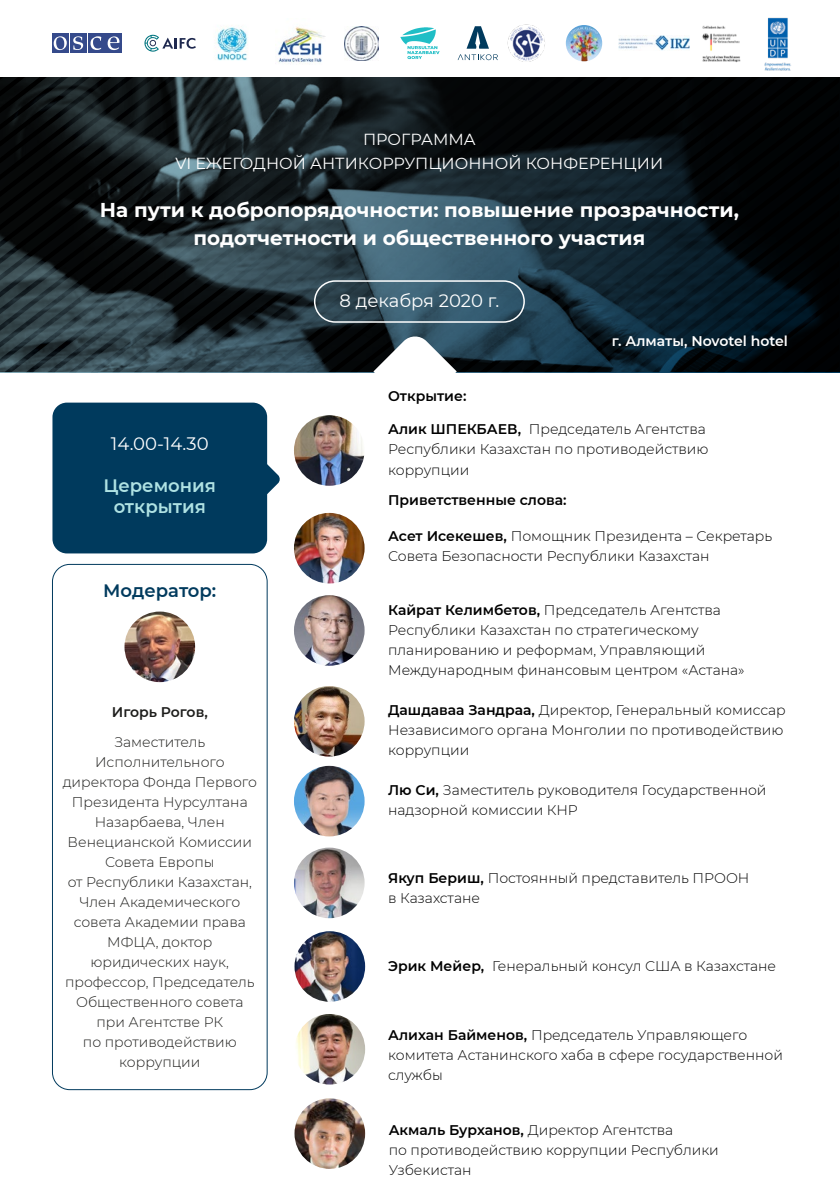
<style>
.page{position:relative;width:840px;height:1191px;background:#fff}
.page>*{position:absolute;margin:0;border:0;box-sizing:border-box;transform-origin:0 0}
.t1{font:700 20px/28px "Montserrat";color:#fff;text-align:center}
.t2{font:18px "Montserrat";color:#fff}
.t3{font:600 18px/21.6px "Montserrat";color:#afe2e3;text-align:center}
.t4{font:600 18px "Montserrat";color:#003a5d}
.t5{font:16px/24px "Montserrat";color:#fff;text-align:center}
.t6{font:300 14px/20px "Montserrat";color:#000}
.t7{font:300 14px/20px "Montserrat";color:#1d1d1b;text-align:center}
.t8{font:600 14px "Montserrat";color:#000}
.t9{font:600 14px "Montserrat";color:#fff}
.t10{font:600 14px "Montserrat";color:#1d1d1b}
.s1{font-weight:600}
</style>
<div class="page">
<svg style="left:0;top:77px;width:838px;height:295px;background:#18252c"></svg>
<div style="left:314px;top:280px;width:210px;height:43px;border:2px solid #fff;border-radius:20px"></div>
<svg style="left:373px;top:335px;width:83px;height:38px"></svg>
<img style="left:294px;top:766px;width:70px;height:70px;border-radius:35px">
<svg style="left:267px;top:464px;width:13px;height:30px"></svg>
<div style="left:52px;top:402px;width:215px;height:151px;background:#003a5d;border-radius:14px"></div>
<img style="left:294px;top:415px;width:70px;height:71px;border-radius:35px">
<img style="left:294px;top:686px;width:70px;height:70px;border-radius:35px">
<img style="left:294px;top:595px;width:70px;height:71px;border-radius:35px">
<img style="left:294px;top:513px;width:70px;height:70px;border-radius:35px">
<div style="left:52px;top:564px;width:215px;height:525px;border:1px solid #003a5d;border-radius:17px"></div>
<img style="left:124px;top:611px;width:71px;height:71px;border-radius:35px">
<img style="left:294px;top:847px;width:70px;height:71px;border-radius:35px">
<img style="left:294px;top:931px;width:71px;height:70px;border-radius:35px">
<img style="left:294px;top:1014px;width:71px;height:70px;border-radius:35px">
<img style="left:294px;top:1098px;width:71px;height:70px;border-radius:35px">
<img style="left:507px;top:24px;width:38px;height:38px">
<img style="left:565px;top:25px;width:37px;height:36px;border-radius:18px">
<img style="left:217px;top:27px;width:31px;height:34px">
<svg style="left:144px;top:35px;width:52px;height:17px"></svg>
<svg style="left:400px;top:27px;width:39px;height:32px"></svg>
<div style="left:52px;top:33px;width:17px;height:20px;background:#354a8b"></div>
<div style="left:70px;top:33px;width:16px;height:20px;background:#354a8b"></div>
<div style="left:88px;top:33px;width:16px;height:20px;background:#354a8b"></div>
<div style="left:105px;top:33px;width:17px;height:20px;background:#354a8b"></div>
<svg style="left:108px;top:36px;width:11px;height:14px"></svg>
<svg style="left:90px;top:36px;width:11px;height:14px"></svg>
<svg style="left:73px;top:36px;width:10px;height:14px"></svg>
<svg style="left:54px;top:36px;width:13px;height:14px"></svg>
<img style="left:764px;top:17px;width:27px;height:54px">
<svg style="left:457px;top:26px;width:40px;height:34px"></svg>
<img style="left:277px;top:27px;width:48px;height:36px">
<img style="left:344px;top:26px;width:34px;height:34px">
<img style="left:618px;top:36px;width:70px;height:15px">
<img style="left:702px;top:25px;width:39px;height:38px">
<p class="t5" style="left:175px;top:127px;width:489px">ПРОГРАММА<br>VI ЕЖЕГОДНОЙ АНТИКОРРУПЦИОННОЙ КОНФЕРЕНЦИИ</p>
<h1 class="t1" style="left:100px;top:195px;width:640px">На пути к добропорядочности: повышение прозрачности, подотчетности и общественного участия</h1>
<p class="t2" style="left:111px;top:431px;width:99px">14.00-14.30</p>
<p class="t3" style="left:103px;top:473px;width:114px">Церемония открытия</p>
<p class="t4" style="left:103px;top:578px;width:114px">Модератор:</p>
<p class="t10" style="left:112px;top:702px;width:97px">Игорь Рогов,</p>
<p class="t7" style="left:63px;top:731px;width:196px">Заместитель<br>Исполнительного директора Фонда Первого<br>Президента Нурсултана<br>Назарбаева, Член<br>Венецианской Комиссии<br>Совета Европы<br>от Республики Казахстан,<br>Член Академического совета Академии права<br>МФЦА, доктор юридических наук, профессор, Председатель<br>Общественного совета при Агентстве РК<br>по противодействию коррупции</p>
<p class="t2" style="left:339px;top:288px;width:161px">8 декабря 2020 г.</p>
<p class="t8" style="left:388px;top:386px;width:80px">Открытие:</p>
<p class="t9" style="left:611px;top:331px;width:177px">г. Алматы, Novotel hotel</p>
<p class="t6" style="left:388px;top:419px;width:321px"><span class="s1">Алик ШПЕКБАЕВ,</span> Председатель Агентства<br>Республики Казахстан по противодействию коррупции</p>
<p class="t8" style="left:388px;top:490px;width:180px">Приветственные слова:</p>
<p class="t6" style="left:388px;top:525px;width:385px"><span class="s1">Асет Исекешев,</span> Помощник Президента – Секретарь<br>Совета Безопасности Республики Казахстан</p>
<p class="t6" style="left:388px;top:599px;width:358px"><span class="s1">Кайрат Келимбетов,</span> Председатель Агентства Республики Казахстан по стратегическому планированию и реформам, Управляющий Международным финансовым центром «Астана»</p>
<p class="t6" style="left:388px;top:699px;width:399px"><span class="s1">Дашдаваа Зандраа,</span> Директор, Генеральный комиссар<br>Независимого органа Монголии по противодействию коррупции</p>
<p class="t6" style="left:388px;top:779px;width:379px"><span class="s1">Лю Си,</span> Заместитель руководителя Государственной надзорной комиссии КНР</p>
<p class="t6" style="left:388px;top:867px;width:362px"><span class="s1">Якуп Бериш,</span> Постоянный представитель ПРООН в Казахстане</p>
<p class="t6" style="left:388px;top:955px;width:389px"><span class="s1">Эрик Мейер,</span> Генеральный консул США в Казахстане</p>
<p class="t6" style="left:388px;top:1024px;width:396px"><span class="s1">Алихан Байменов,</span> Председатель Управляющего комитета Астанинского хаба в сфере государственной службы</p>
<p class="t6" style="left:388px;top:1120px;width:331px"><span class="s1">Акмаль Бурханов,</span> Директор Агентства<br>по противодействию коррупции Республики<br>Узбекистан</p>
</div>
